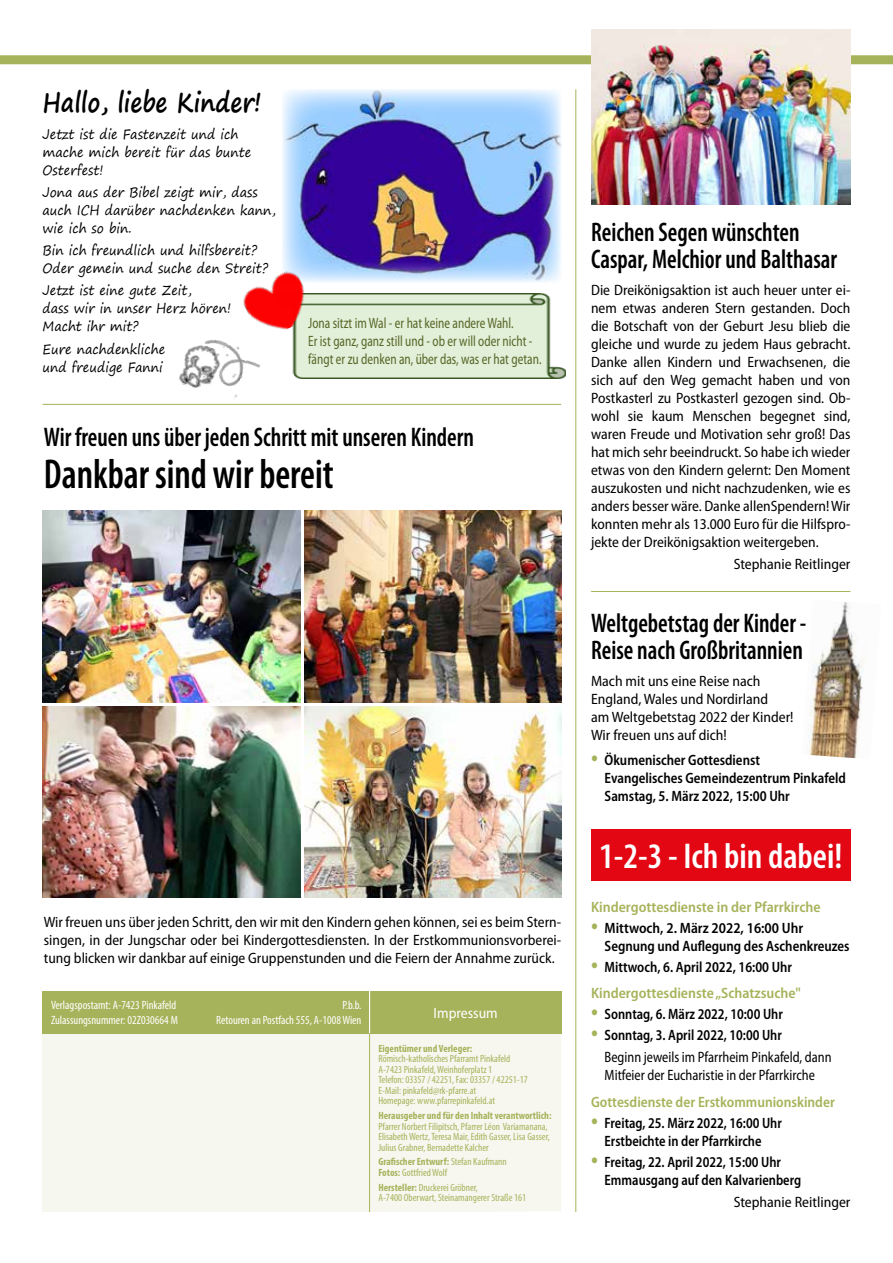
<style>
.page{position:relative;width:893px;height:1263px;background:#fff}
.page>*{position:absolute;margin:0;border:0;box-sizing:border-box;transform-origin:0 0}
.t1{font:600 condensed 42px "Myriad Pro";color:#000;scale:.9 1}
.t2{font:600 condensed 36px "Myriad Pro";color:#fff}
.t3{font:600 condensed 27px/27px "Myriad Pro";color:#000;scale:.9 1}
.t4{font:700 27px "Segoe Print";color:#000;scale:.85 1}
.t5{font:semi-condensed 15px/18px "Myriad Pro";color:#000;text-align:justify}
.t6{font:600 semi-condensed 15px/18px "Myriad Pro";color:#000;text-align:center;scale:.9 1}
.t7{font:600 semi-condensed 15px/26.5px "Myriad Pro";color:#a7b35a}
.t8{font:semi-condensed 15px/18px "Myriad Pro";color:#576527;scale:.82 1}
.t9{font:semi-condensed 15px/22.2px "Myriad Pro";color:#000;scale:.9 1}
.t10{font:600 semi-condensed 15px/18px "Myriad Pro";color:#000;scale:.93 1}
.t11{font:600 semi-condensed 15px/18px "Myriad Pro";color:#000}
.t12{font:semi-condensed 15px "Myriad Pro";color:#fff}
.t13{font:13.5px/18px "Segoe Print";color:#000;scale:.93 1}
.t14{font:condensed 12px/15px "Myriad Pro";color:#fff}
.t15{font:condensed 10.5px/10.5px "Myriad Pro";color:#a7b35a}
.t16{font:700 condensed 10.5px "Myriad Pro";color:#a7b35a}
.s1{font-weight:700}
.s2{font-size:25.5px;color:#a7b35a}
.s3{font-size:25.5px}
.s4{color:#000}
.s5{font-weight:600;font-size:25.5px;color:#a7b35a}
.s6{font-weight:600}
</style>
<div class="page">
<div style="left:0;top:55px;width:893px;height:9px;background:#a7b35a"></div>
<div style="left:43px;top:1033px;width:327px;height:179px;background:#f6f7ee"></div>
<div style="left:370px;top:1033px;width:191px;height:179px;background:#f7f7f0"></div>
<div style="left:370px;top:991px;width:191px;height:42px;background:#a7b35a"></div>
<div style="left:43px;top:991px;width:165px;height:42px;background:#a7b35a"></div>
<div style="left:204px;top:991px;width:166px;height:42px;background:#a7b35a"></div>
<hr style="left:369px;top:1033px;width:1px;height:179px;background:#a7b35a">
<hr style="left:369px;top:991px;width:1px;height:42px;background:#fff">
<hr style="left:575px;top:89px;width:1px;height:1123px;background:#a7b35a">
<img style="left:173px;top:339px;width:92px;height:65px">
<hr style="left:591px;top:591px;width:259px;height:1px;background:#a7b35a">
<div style="left:591px;top:829px;width:259px;height:51px;background:#e30613"></div>
<hr style="left:43px;top:404px;width:518px;height:1px;background:#a7b35a">
<img style="left:43px;top:706px;width:257px;height:192px">
<img style="left:43px;top:511px;width:257px;height:191px">
<img style="left:282px;top:89px;width:279px;height:193px">
<img style="left:292px;top:294px;width:273px;height:85px">
<img style="left:239px;top:267px;width:79px;height:75px">
<img style="left:808px;top:602px;width:56px;height:157px">
<img style="left:304px;top:706px;width:257px;height:192px">
<img style="left:591px;top:30px;width:259px;height:174px">
<img style="left:304px;top:511px;width:257px;height:191px">
<h3 class="t4" style="left:43px;top:78px;width:259px">Hallo, liebe Kinder!</h3>
<p class="t13" style="left:43px;top:125px;width:226px">Jetzt ist die Fastenzeit und ich mache mich bereit für das bunte<br>Osterfest!</p>
<p class="t13" style="left:43px;top:183px;width:252px">Jona aus der Bibel zeigt mir, dass auch ICH darüber nachdenken kann, wie ich so bin.</p>
<p class="t13" style="left:43px;top:241px;width:244px">Bin ich freundlich und hilfsbereit?<br>Oder gemein und suche den Streit?</p>
<p class="t13" style="left:43px;top:281px;width:204px">Jetzt ist eine gute Zeit,<br>dass wir in unser Herz hören!<br>Macht ihr mit?</p>
<p class="t13" style="left:43px;top:340px;width:133px">Eure nachdenkliche und freudige Fanni</p>
<p class="t8" style="left:308px;top:314px;width:286px">Jona sitzt im Wal - er hat keine andere Wahl.<br>Er ist ganz, ganz still und - ob er will oder nicht - fängt er zu denken an, über das, was er hat getan.</p>
<h3 class="t3" style="left:44px;top:423px;width:479px">Wir freuen uns über jeden Schritt mit unseren Kindern</h3>
<h1 class="t1" style="left:44px;top:448px;width:324px">Dankbar sind wir bereit</h1>
<p class="t5" style="left:44px;top:912px;width:519px">Wir freuen uns über jeden Schritt, den wir mit den Kindern gehen können, sei es beim Stern&shy;singen, in der Jungschar oder bei Kindergottesdiensten. In der Erstkommunionsvorberei&shy;tung blicken wir dankbar auf einige Gruppenstunden und die Feiern der Annahme zurück.</p>
<p class="t14" style="left:51px;top:997px;width:128px">Verlagspostamt: A-7423 Pinkafeld<br>Zulassungsnummer: 02Z030664 M</p>
<p class="t14" style="left:216px;top:997px;width:147px;text-align:right">P.b.b.<br>Retouren an Postfach 555, A-1008 Wien</p>
<p class="t12" style="left:434px;top:1003px;width:66px">Impressum</p>
<p class="t16" style="left:378px;top:1042px;width:95px">Eigentümer und Verleger:</p>
<p class="t15" style="left:378px;top:1053px;width:151px">Römisch-katholisches Pfarramt Pinkafeld A-7423 Pinkafeld, Weinhoferplatz 1<br>Telefon: 03357 / 42251, Fax: 03357 / 42251-17<br>E-Mail: pinkafeld@rk-pfarre.at<br>Homepage: www.pfarrepinkafeld.at</p>
<p class="t16" style="left:378px;top:1109px;width:175px">Herausgeber und für den Inhalt verantwortlich:</p>
<p class="t15" style="left:378px;top:1121px;width:173px">Pfarrer Norbert Filipitsch, Pfarrer Léon Variamanana,<br>Elisabeth Wertz, Teresa Mair, Edith Gasser, Lisa Gasser,<br>Julius Grabner, Bernadette Kalcher</p>
<p class="t15" style="left:378px;top:1156px;width:130px"><span class="s1">Grafischer Entwurf:</span> Stefan Kaufmann<br><span class="s1">Fotos:</span> Gottfried Wolf</p>
<p class="t15" style="left:378px;top:1182px;width:149px"><span class="s1">Hersteller:</span> Druckerei Gröbner,<br>A-7400 Oberwart, Steinamangerer Straße 161</p>
<h3 class="t3" style="left:591px;top:218px;width:275px">Reichen Segen wünschten<br>Caspar, Melchior und Balthasar</h3>
<p class="t5" style="left:591px;top:281px;width:261px">Die Dreikönigsaktion ist auch heuer unter ei&shy;nem etwas anderen Stern gestanden. Doch die Botschaft von der Geburt Jesu blieb die gleiche und wurde zu jedem Haus gebracht.<br>Danke allen Kindern und Erwachsenen, die sich auf den Weg gemacht haben und von Postkasterl zu Postkasterl gezogen sind. Ob&shy;wohl sie kaum Menschen begegnet sind, waren Freude und Motivation sehr groß! Das hat mich sehr beeindruckt. So habe ich wieder etwas von den Kindern gelernt: Den Moment auszukosten und nicht nachzudenken, wie es anders besser wäre. Danke allenSpendern! Wir konnten mehr als 13.000 Euro für die Hilfspro&shy;jekte der Dreikönigsaktion weitergeben.</p>
<p class="t5" style="left:734px;top:555px;width:118px">Stephanie Reitlinger</p>
<h3 class="t3" style="left:591px;top:609px;width:241px">Weltgebetstag der Kinder -<br>Reise nach Großbritannien</h3>
<p class="t5" style="left:591px;top:672px;width:204px;text-align:left">Mach mit uns eine Reise nach<br>England, Wales und Nordirland<br>am Weltgebetstag 2022 der Kinder!<br>Wir freuen uns auf dich!</p>
<p class="t10" style="left:605px;top:751px;width:261px;text-indent:-13px"><span class="s2">•</span> Ökumenischer Gottesdienst<br>Evangelisches Gemeindezentrum Pinkafeld<br>Samstag, 5. März 2022, 15:00 Uhr</p>
<h2 class="t2" style="left:599px;top:834px;width:245px">1-2-3 - Ich bin dabei!</h2>
<p class="t7" style="left:591px;top:893px;width:231px">Kindergottesdienste in der Pfarrkirche</p>
<p class="t11" style="left:605px;top:918px;width:247px;text-indent:-13px"><span class="s2">•</span> Mittwoch, 2. März 2022, 16:00 Uhr<br>Segnung und Auflegung des Aschenkreuzes</p>
<p class="t7" style="left:591px;top:953px;width:211px"><span class="s3">•</span> <span class="s4">Mittwoch, 6. April 2022, 16:00 Uhr<br></span>Kindergottesdienste„Schatzsuche"</p>
<p class="t6" style="left:591px;top:1005px;width:215px"><span class="s2">•</span> Sonntag, 6. März 2022, 10:00 Uhr</p>
<p class="t9" style="left:605px;top:1024px;width:254px;text-indent:-14px"><span class="s5">•</span> <span class="s6">Sonntag, 3. April 2022, 10:00 Uhr<br></span>Beginn jeweils im Pfarrheim Pinkafeld, dann</p>
<p class="t9" style="left:605px;top:1064px;width:235px">Mitfeier der Eucharistie in der Pfarrkirche</p>
<p class="t7" style="left:591px;top:1088px;width:245px">Gottesdienste der Erstkommunionskinder</p>
<p class="t6" style="left:591px;top:1114px;width:214px"><span class="s2">•</span> Freitag, 25. März 2022, 16:00 Uhr<br>Erstbeichte in der Pfarrkirche</p>
<p class="t6" style="left:605px;top:1153px;width:220px;text-align:left;text-indent:-14px"><span class="s2">•</span> Freitag, 22. April 2022, 15:00 Uhr<br>Emmausgang auf den Kalvarienberg</p>
<p class="t5" style="left:734px;top:1193px;width:118px">Stephanie Reitlinger</p>
</div>
